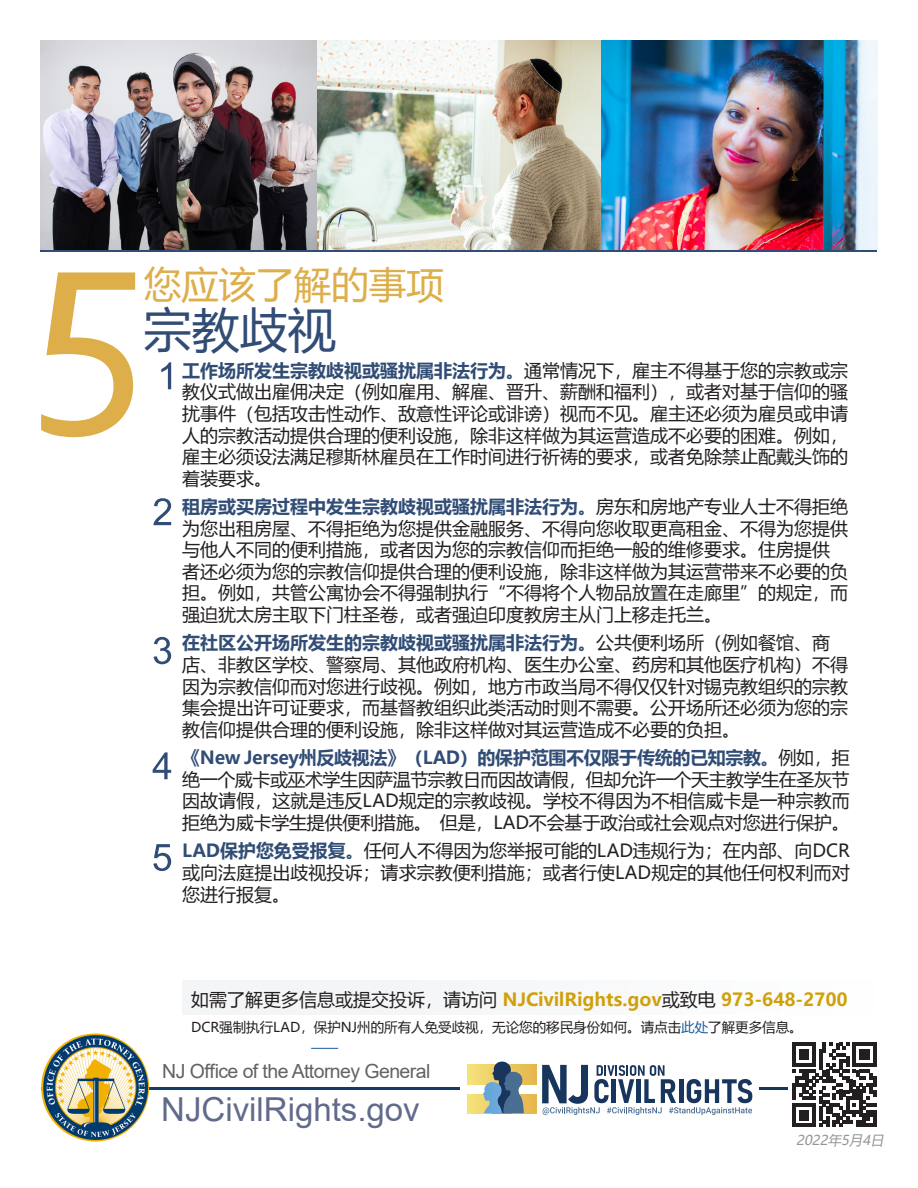
<style>
.page{position:relative;width:918px;height:1188px;background:#fff}
.page>*{position:absolute;margin:0;border:0;box-sizing:border-box;transform-origin:0 0}
.Blue_header{font:48px "Microsoft Ya Hei";color:#314d75}
.orange_header{font:37.5px "Microsoft Ya Hei";color:#ddae49}
.t1{font:33px "Arial";color:#626a8c}
.t2{font:19.5px "Arial";letter-spacing:-.03em;color:#636366}
.body_text{font:18px/21.6px "Microsoft Ya Hei";color:#231f20;text-align:justify}
.find_more{font:700 18px "Microsoft Ya Hei";color:#d0a00a}
.t3{font:13.5px "Microsoft Ya Hei";color:#231f20}
.date{font:italic 13.5px "Microsoft Ya Hei";color:#939598}
.s1{font-weight:700;color:#314d75}
.s2{font-weight:400;color:#231f20}
.s3{color:#175d9e}
</style>
<div class="page">
<div style="left:182px;top:981px;width:696px;height:34px;background:#f6f7f9"></div>
<svg style="left:149px;top:1088px;width:638px;height:2px"></svg>
<div style="left:460px;top:1057px;width:299px;height:63px;background:#fff"></div>
<svg style="left:467px;top:1065px;width:69px;height:19px"></svg>
<svg style="left:467px;top:1094px;width:69px;height:19px"></svg>
<svg style="left:483px;top:1062px;width:41px;height:51px;background:#748a91"></svg>
<svg style="left:542px;top:1065px;width:210px;height:50px"></svg>
<img style="left:41px;top:1034px;width:108px;height:108px;border-radius:54px">
<svg style="left:792px;top:1043px;width:84px;height:84px"></svg>
<hr style="left:40px;top:250px;width:838px;height:2px;background:#314d75">
<img style="left:40px;top:40px;width:838px;height:210px">
<svg style="left:41px;top:272px;width:94px;height:165px"></svg>
<svg style="left:311px;top:1048px;width:27px;height:1px"></svg>
<svg style="left:153px;top:752px;width:18px;height:27px"></svg>
<svg style="left:161px;top:362px;width:10px;height:27px"></svg>
<svg style="left:153px;top:498px;width:18px;height:27px"></svg>
<svg style="left:154px;top:637px;width:17px;height:27px"></svg>
<svg style="left:153px;top:844px;width:18px;height:27px"></svg>
<p class="orange_header" style="left:144px;top:259px;width:301px">您应该了解的事项</p>
<p class="Blue_header" style="left:144px;top:297px;width:193px">宗教歧视</p>
<p class="body_text" style="left:182px;top:359px;width:667px"><span class="s1">工作场所发生宗教歧视或骚扰属非法行为。</span>通常情况下，雇主不得基于您的宗教或宗教仪式做出雇佣决定（例如雇用、解雇、晋升、薪酬和福利），或者对基于信仰的骚扰事件（包括攻击性动作、敌意性评论或诽谤）视而不见。雇主还必须为雇员或申请人的宗教活动提供合理的便利设施，除非这样做为其运营造成不必要的困难。例如，雇主必须设法满足穆斯林雇员在工作时间进行祈祷的要求，或者免除禁止配戴头饰的着装要求。</p>
<p class="body_text" style="left:182px;top:495px;width:667px;text-align:left"><span class="s1">租房或买房过程中发生宗教歧视或骚扰属非法行为。</span>房东和房地产专业人士不得拒绝为您出租房屋、不得拒绝为您提供金融服务、不得向您收取更高租金、不得为您提供与他人不同的便利措施，或者因为您的宗教信仰而拒绝一般的维修要求。住房提供者还必须为您的宗教信仰提供合理的便利设施，除非这样做为其运营带来不必要的负担。例如，共管公寓协会不得强制执行“不得将个人物品放置在走廊里”的规定，而强迫犹太房主取下门柱圣卷，或者强迫印度教房主从门上移走托兰。</p>
<p class="body_text" style="left:182px;top:632px;width:667px;text-align:left"><span class="s1">在社区公开场所发生的宗教歧视或骚扰属非法行为。</span>公共便利场所（例如餐馆、商店、非教区学校、警察局、其他政府机构、医生办公室、药房和其他医疗机构）不得因为宗教信仰而对您进行歧视。例如，地方市政当局不得仅仅针对锡克教组织的宗教集会提出许可证要求，而基督教组织此类活动时则不需要。公开场所还必须为您的宗教信仰提供合理的便利设施，除非这样做对其运营造成不必要的负担。</p>
<p class="body_text" style="left:182px;top:746px;width:669px"><span class="s1">《New Jersey州反歧视法》（LAD）的保护范围不仅限于传统的已知宗教。</span>例如，拒绝一个威卡或巫术学生因萨温节宗教日而因故请假，但却允许一个天主教学生在圣灰节因故请假，这就是违反LAD规定的宗教歧视。学校不得因为不相信威卡是一种宗教而拒绝为威卡学生提供便利措施。 但是，LAD不会基于政治或社会观点对您进行保护。</p>
<p class="body_text" style="left:182px;top:839px;width:669px"><span class="s1">LAD保护您免受报复。</span>任何人不得因为您举报可能的LAD违规行为；在内部、向DCR或向法庭提出歧视投诉；请求宗教便利措施；或者行使LAD规定的其他任何权利而对您进行报复。</p>
<p class="find_more" style="left:191px;top:986px;width:658px"><span class="s2">如需了解更多信息或提交投诉，请访问</span> NJCivilRights.gov<span class="s2">或致电</span> 973-648-2700</p>
<p class="t3" style="left:191px;top:1018px;width:613px">DCR强制执行LAD，保护NJ州的所有人免受歧视，无论您的移民身份如何。请点击<span class="s3">此处</span>了解更多信息。</p>
<p class="t2" style="left:162px;top:1058px;width:270px">NJ Office of the Attorney General</p>
<p class="t1" style="left:161px;top:1087px;width:260px">NJCivilRights.gov</p>
<p class="date" style="left:796px;top:1131px;width:93px">2022年5月4日</p>
</div>
